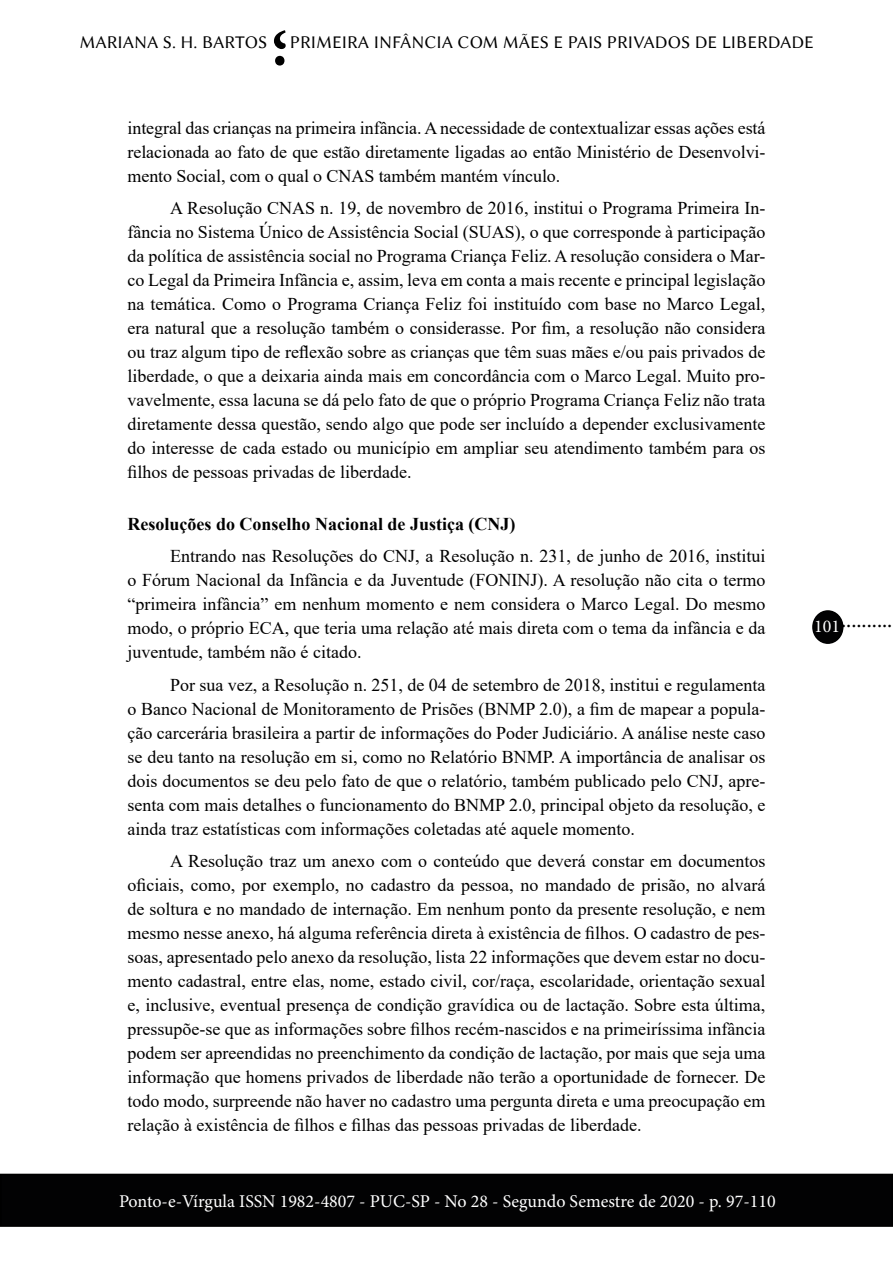
<style>
.page{position:relative;width:893px;height:1263px;background:#fff}
.page>*{position:absolute;margin:0;border:0;box-sizing:border-box;transform-origin:0 0}
.t1{font:700 90px "Adobe Arabic";color:#000}
.t2{font:22.5px "Minion Pro";color:#000}
.t3{font:18px/24px "Times New Roman";color:#000;text-align:justify}
.t4{font:18px "Minion Pro";color:#fff}
.t5{font:18px "Linux Biolinum G";color:#000}
.t6{font:700 18px "Times New Roman";color:#000}
</style>
<div class="page">
<div style="left:813px;top:611px;width:30px;height:32px;background:#020203;border-radius:50%"></div>
<div style="left:812px;top:610px;width:31px;height:34px;border:2px solid #000;border-radius:50%"></div>
<div style="left:1px;top:1174px;width:891px;height:52px;background:#020203"></div>
<div style="left:0;top:1174px;width:893px;height:53px;border:2px solid #000"></div>
<h1 class="t1" style="left:288px;top:122px;width:18px;rotate:-180deg">;</h1>
<p class="t5" style="left:80px;top:32px;width:736px">MARIANA S. H. BARTOS PRIMEIRA INFÂNCIA COM MÃES E PAIS PRIVADOS DE LIBERDADE</p>
<p class="t3" style="left:128px;top:115px;width:639px">integral das crianças na primeira infância. A necessidade de contextualizar essas ações está relacionada ao fato de que estão diretamente ligadas ao então Ministério de Desenvolvi&shy;mento Social, com o qual o CNAS também mantém vínculo.</p>
<p class="t3" style="left:128px;top:196px;width:639px;text-indent:43px">A Resolução CNAS n. 19, de novembro de 2016, institui o Programa Primeira In&shy;fância no Sistema Único de Assistência Social (SUAS), o que corresponde à participação da política de assistência social no Programa Criança Feliz. A resolução considera o Mar&shy;co Legal da Primeira Infância e, assim, leva em conta a mais recente e principal legislação na temática. Como o Programa Criança Feliz foi instituído com base no Marco Legal, era natural que a resolução também o considerasse. Por fim, a resolução não considera ou traz algum tipo de reflexão sobre as crianças que têm suas mães e/ou pais privados de liberdade, o que a deixaria ainda mais em concordância com o Marco Legal. Muito pro&shy;vavelmente, essa lacuna se dá pelo fato de que o próprio Programa Criança Feliz não trata diretamente dessa questão, sendo algo que pode ser incluído a depender exclusivamente do interesse de cada estado ou município em ampliar seu atendimento também para os filhos de pessoas privadas de liberdade.</p>
<p class="t6" style="left:128px;top:511px;width:389px">Resoluções do Conselho Nacional de Justiça (CNJ)</p>
<p class="t3" style="left:128px;top:544px;width:639px;text-indent:43px">Entrando nas Resoluções do CNJ, a Resolução n. 231, de junho de 2016, institui o Fórum Nacional da Infância e da Juventude (FONINJ). A resolução não cita o termo “primeira infância” em nenhum momento e nem considera o Marco Legal. Do mesmo modo, o próprio ECA, que teria uma relação até mais direta com o tema da infância e da juventude, também não é citado.</p>
<p class="t3" style="left:128px;top:672px;width:639px;text-indent:43px">Por sua vez, a Resolução n. 251, de 04 de setembro de 2018, institui e regulamenta o Banco Nacional de Monitoramento de Prisões (BNMP 2.0), a fim de mapear a popula&shy;ção carcerária brasileira a partir de informações do Poder Judiciário. A análise neste caso se deu tanto na resolução em si, como no Relatório BNMP. A importância de analisar os dois documentos se deu pelo fato de que o relatório, também publicado pelo CNJ, apre&shy;senta com mais detalhes o funcionamento do BNMP 2.0, principal objeto da resolução, e ainda traz estatísticas com informações coletadas até aquele momento.</p>
<p class="t3" style="left:128px;top:849px;width:639px;text-indent:43px">A Resolução traz um anexo com o conteúdo que deverá constar em documentos oficiais, como, por exemplo, no cadastro da pessoa, no mandado de prisão, no alvará de soltura e no mandado de internação. Em nenhum ponto da presente resolução, e nem mesmo nesse anexo, há alguma referência direta à existência de filhos. O cadastro de pes&shy;soas, apresentado pelo anexo da resolução, lista 22 informações que devem estar no docu&shy;mento cadastral, entre elas, nome, estado civil, cor/raça, escolaridade, orientação sexual e, inclusive, eventual presença de condição gravídica ou de lactação. Sobre esta última, pressupõe-se que as informações sobre filhos recém-nascidos e na primeiríssima infância podem ser apreendidas no preenchimento da condição de lactação, por mais que seja uma informação que homens privados de liberdade não terão a oportunidade de fornecer. De todo modo, surpreende não haver no cadastro uma pergunta direta e uma preocupação em relação à existência de filhos e filhas das pessoas privadas de liberdade.</p>
<p class="t4" style="left:119px;top:1189px;width:658px">Ponto-e-Vírgula ISSN 1982-4807 - PUC-SP - No 28 - Segundo Semestre de 2020 - p. 97-110</p>
<p class="t4" style="left:814px;top:614px;width:27px">101</p>
<p class="t2" style="left:841px;top:605px;width:53px">..........</p>
</div>
